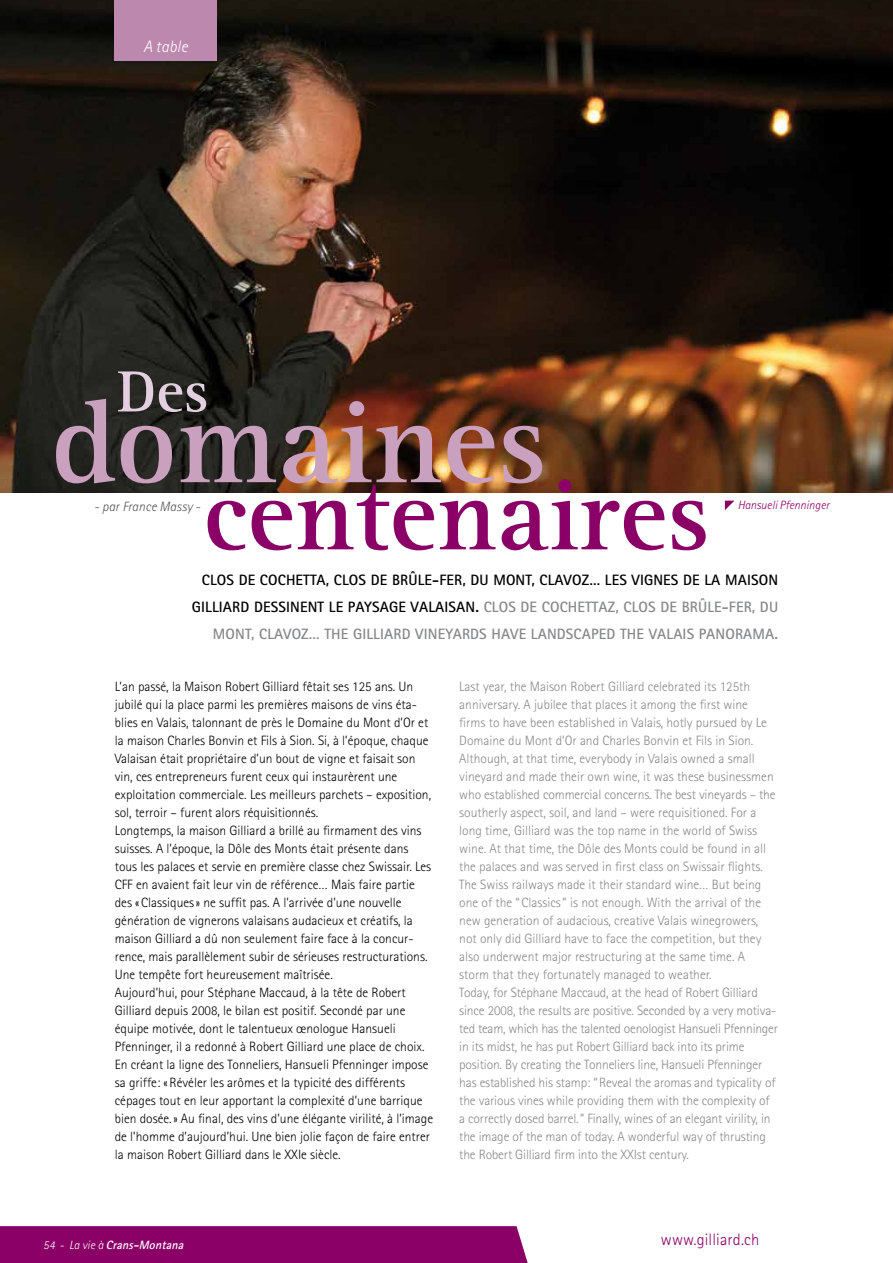
<style>
.page{position:relative;width:893px;height:1263px;background:#fff}
.page>*{position:absolute;margin:0;border:0;box-sizing:border-box;transform-origin:0 0}
.t1{font:700 120px "Rotis Serif";color:#c9a0be}
.t2{font:700 103.5px "Rotis Serif";color:#8a0066}
.t3{font:700 60px "Rotis Serif";color:#e3cfdf}
.t4{font:300 16.5px "Rotis Sans Serif";letter-spacing:.01em;color:#8a0066}
.t5{font:italic 300 16.5px "Rotis Sans Serif";letter-spacing:.01em;color:#fff}
.t6{font:700 15px/27px "Rotis Sans Serif";letter-spacing:.01em;color:#000;text-align:right}
.t7{font:300 13.5px/18px "Rotis Sans Serif";color:#87888a}
.t8{font:300 13.5px/18px "Rotis Sans Serif";color:#000}
.t9{font:italic 300 13.5px "Rotis Sans Serif";letter-spacing:.01em;color:#58585a}
.t10{font:italic 700 12px "Rotis Sans Serif";color:#fff}
.t11{font:italic 300 12px "Rotis Sans Serif";color:#8a0066}
.s1{color:#87888a}
.s2{font-weight:300}
</style>
<div class="page">
<div style="left:0;top:1226px;width:528px;height:37px;background:#8a0066"></div>
<img style="left:0;top:0;width:893px;height:493px">
<div style="left:114px;top:0;width:103px;height:61px;background:#bd88ad"></div>
<svg style="left:725px;top:501px;width:9px;height:9px"></svg>
<p class="t5" style="left:143px;top:37px;width:46px">A table</p>
<h3 class="t3" style="left:117px;top:356px;width:93px">Des</h3>
<h1 class="t1" style="left:51px;top:372px;width:498px">domaines</h1>
<h2 class="t2" style="left:203px;top:454px;width:508px">centenaires</h2>
<p class="t9" style="left:94px;top:499px;width:108px">- par France Massy -</p>
<p class="t11" style="left:738px;top:498px;width:93px">Hansueli Pfenninger</p>
<p class="t6" style="left:192px;top:566px;width:588px">CLOS DE COCHETTA, CLOS DE BRÛLE-FER, DU MONT, CLAVOZ… LES VIGNES DE LA MAISON<br>GILLIARD DESSINENT LE PAYSAGE VALAISAN. <span class="s1">CLOS DE COCHETTAZ, CLOS DE BRÛLE-FER, DU<br>MONT, CLAVOZ… THE GILLIARD VINEYARDS HAVE LANDSCAPED THE VALAIS PANORAMA.</span></p>
<p class="t8" style="left:115px;top:677px;width:320px">L’an passé, la Maison Robert Gilliard fêtait ses 125 ans. Un jubilé qui la place parmi les premières maisons de vins éta&shy;blies en Valais, talonnant de près le Domaine du Mont d’Or et la maison Charles Bonvin et Fils à Sion. Si, à l’époque, chaque Valaisan était propriétaire d’un bout de vigne et faisait son vin, ces entrepreneurs furent ceux qui instaurèrent une exploitation commerciale. Les meilleurs parchets – exposition, sol, terroir – furent alors réquisitionnés.<br>Longtemps, la maison Gilliard a brillé au firmament des vins suisses. A l’époque, la Dôle des Monts était présente dans tous les palaces et servie en première classe chez Swissair. Les CFF en avaient fait leur vin de référence… Mais faire partie des «Classiques» ne suffit pas. A l’arrivée d’une nouvelle génération de vignerons valaisans audacieux et créatifs, la maison Gilliard a dû non seulement faire face à la concur&shy;rence, mais parallèlement subir de sérieuses restructurations.<br>Une tempête fort heureusement maîtrisée.<br>Aujourd’hui, pour Stéphane Maccaud, à la tête de Robert Gilliard depuis 2008, le bilan est positif. Secondé par une équipe motivée, dont le talentueux œnologue Hansueli Pfenninger, il a redonné à Robert Gilliard une place de choix.<br>En créant la ligne des Tonneliers, Hansueli Pfenninger impose sa griffe: «Révéler les arômes et la typicité des différents cépages tout en leur apportant la complexité d’une barrique bien dosée.» Au final, des vins d’une élégante virilité, à l’image de l’homme d’aujourd’hui. Une bien jolie façon de faire entrer la maison Robert Gilliard dans le XXIe siècle.</p>
<p class="t7" style="left:459px;top:677px;width:320px">Last year, the Maison Robert Gilliard celebrated its 125th anniversary. A jubilee that places it among the first wine<br>firms to have been established in Valais, hotly pursued by Le Domaine du Mont d’Or and Charles Bonvin et Fils in Sion.<br>Although, at that time, everybody in Valais owned a small vineyard and made their own wine, it was these businessmen who established commercial concerns. The best vineyards – the southerly aspect, soil, and land – were requisitioned. For a long time, Gilliard was the top name in the world of Swiss wine. At that time, the Dôle des Monts could be found in all the palaces and was served in first class on Swissair flights.<br>The Swiss railways made it their standard wine… But being one of the “Classics” is not enough. With the arrival of the new generation of audacious, creative Valais winegrowers, not only did Gilliard have to face the competition, but they also underwent major restructuring at the same time. A storm that they fortunately managed to weather.<br>Today, for Stéphane Maccaud, at the head of Robert Gilliard since 2008, the results are positive. Seconded by a very motiva&shy;ted team, which has the talented oenologist Hansueli Pfenninger in its midst, he has put Robert Gilliard back into its prime position. By creating the Tonneliers line, Hansueli Pfenninger has established his stamp: “Reveal the aromas and typicality of the various vines while providing them with the complexity of a correctly dosed barrel.” Finally, wines of an elegant virility, in the image of the man of today. A wonderful way of thrusting the Robert Gilliard firm into the XXIst century.</p>
<p class="t10" style="left:43px;top:1237px;width:145px"><span class="s2">54 - L a vie à</span> Crans-Montana</p>
<p class="t4" style="left:661px;top:1230px;width:100px">www.gilliard.ch</p>
</div>
